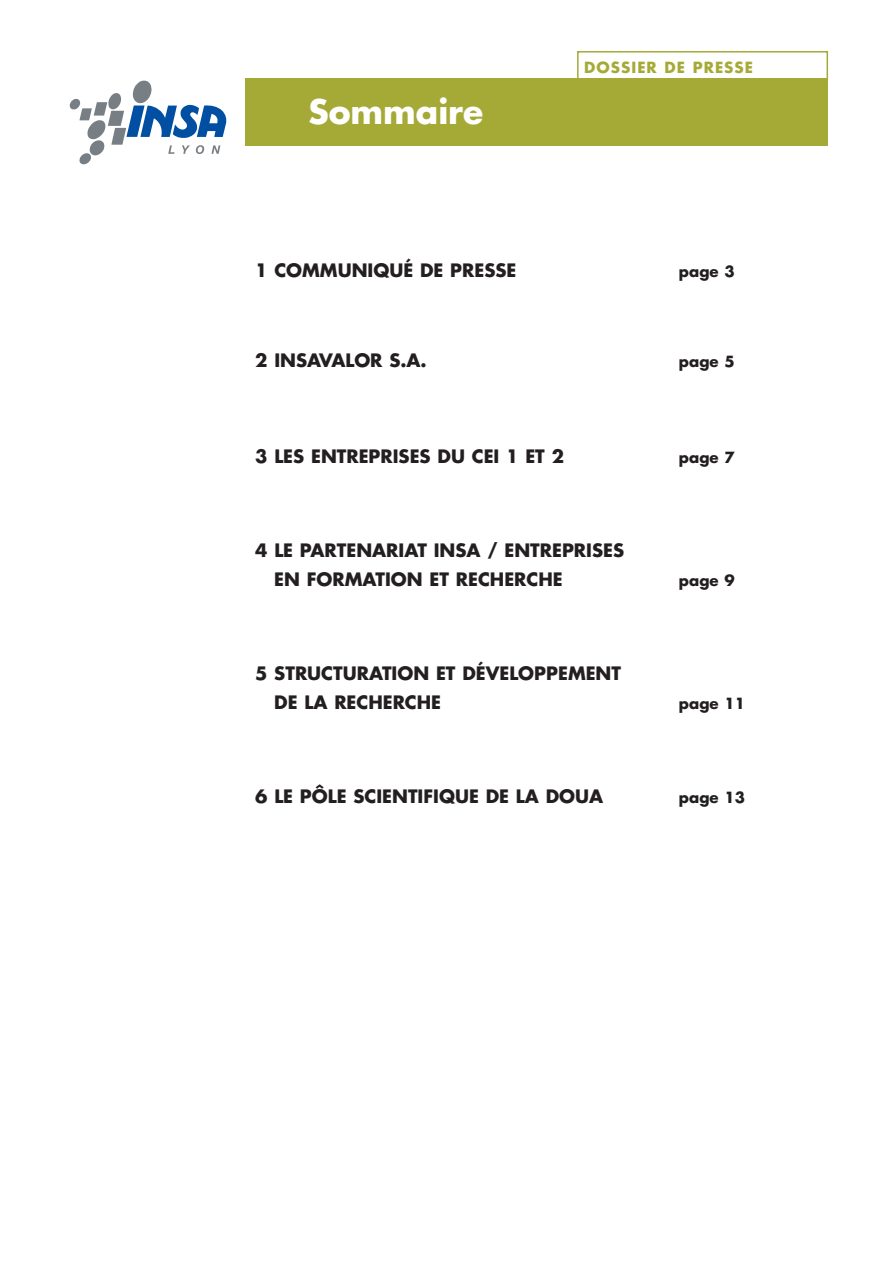
<style>
.page{position:relative;width:893px;height:1263px;background:#fff}
.page>*{position:absolute;margin:0;border:0;box-sizing:border-box;transform-origin:0 0}
.t1{font:700 33px "Futura";color:#fff}
.t2{font:700 18px/29.7px "Futura";color:#231f20}
.t3{font:700 15px "Futura";color:#231f20}
.t4{font:700 15px "Futura";letter-spacing:.07em;color:#a5aa37}
</style>
<div class="page">
<div style="left:245px;top:79px;width:583px;height:68px;background:#a5aa37"></div>
<div style="left:577px;top:51px;width:251px;height:31px;border:2px solid #a5aa37"></div>
<svg style="left:70px;top:80px;width:157px;height:84px"></svg>
<div style="left:245px;top:146px;width:583px;height:1017px;background:#fff"></div>
<h1 class="t1" style="left:308px;top:97px;width:176px">Sommaire</h1>
<p class="t4" style="left:584px;top:60px;width:170px">DOSSIER DE PRESSE</p>
<p class="t2" style="left:255px;top:256px;width:263px">1 COMMUNIQUÉ DE PRESSE</p>
<p class="t3" style="left:679px;top:264px;width:57px">page 3</p>
<p class="t2" style="left:255px;top:347px;width:173px">2 INSAVALOR S.A.</p>
<p class="t3" style="left:679px;top:355px;width:57px">page 5</p>
<p class="t2" style="left:255px;top:443px;width:310px">3 LES ENTREPRISES DU CEI 1 ET 2</p>
<p class="t3" style="left:679px;top:451px;width:57px">page 7</p>
<p class="t2" style="left:274px;top:537px;width:351px;text-indent:-19px">4 LE PARTENARIAT INSA / ENTREPRISES<br>EN FORMATION ET RECHERCHE</p>
<p class="t2" style="left:274px;top:660px;width:348px;text-indent:-19px">5 STRUCTURATION ET DÉVELOPPEMENT<br>DE LA RECHERCHE</p>
<p class="t3" style="left:679px;top:574px;width:57px">page 9</p>
<p class="t3" style="left:679px;top:697px;width:67px">page 11</p>
<p class="t2" style="left:255px;top:783px;width:349px">6 LE PÔLE SCIENTIFIQUE DE LA DOUA</p>
<p class="t3" style="left:679px;top:790px;width:67px">page 13</p>
</div>
